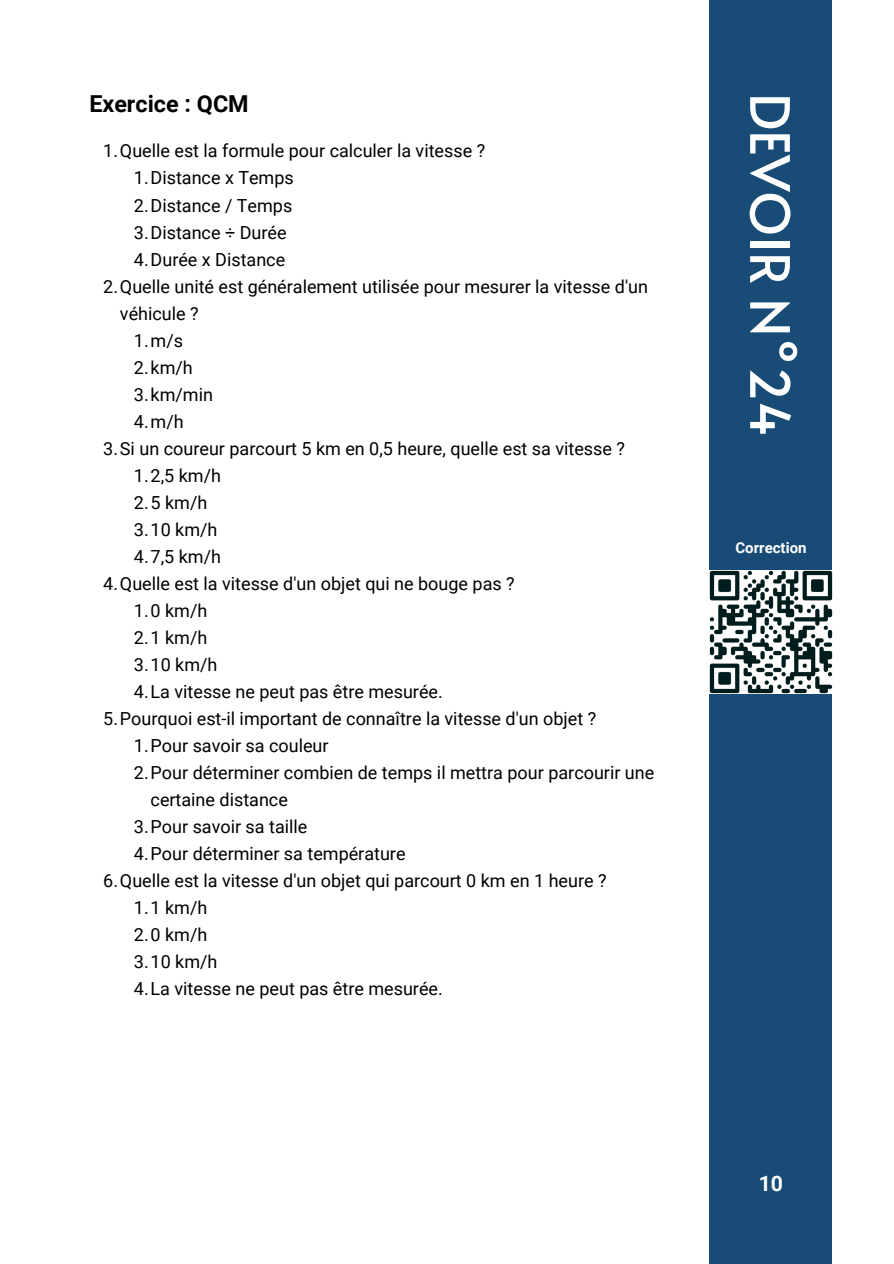
<style>
.page{position:relative;width:894px;height:1264px;background:#fff}
.page>*{position:absolute;margin:0;border:0;box-sizing:border-box;transform-origin:0 0}
.t1{font:54px "Alata";color:#fff}
.t2{font:700 23.4px "Roboto";color:#000}
.t3{font:700 21.3px "Roboto";color:#fff}
.t4{font:18px "Roboto";color:#000}
.t5{font:700 15px "Roboto";color:#fff}
</style>
<div class="page">
<div style="left:709px;top:0;width:123px;height:1263px;background:#184b75"></div>
<img style="left:709px;top:570px;width:123px;height:123px">
<p class="t2" style="left:89px;top:91px;width:161px">Exercice : QCM</p>
<p class="t4" style="left:103px;top:141px;width:383px">1.Quelle est la formule pour calculer la vitesse ?</p>
<p class="t4" style="left:134px;top:168px;width:161px">1.Distance x Temps</p>
<p class="t4" style="left:134px;top:195px;width:160px">2.Distance / Temps</p>
<p class="t4" style="left:134px;top:222px;width:154px">3.Distance ÷ Durée</p>
<p class="t4" style="left:134px;top:249px;width:153px">4.Durée x Distance</p>
<p class="t4" style="left:103px;top:276px;width:546px">2.Quelle unité est généralement utilisée pour mesurer la vitesse d'un</p>
<p class="t4" style="left:120px;top:303px;width:80px">véhicule ?</p>
<p class="t4" style="left:134px;top:330px;width:51px">1.m/s</p>
<p class="t4" style="left:134px;top:357px;width:60px">2.km/h</p>
<p class="t4" style="left:134px;top:384px;width:80px">3.km/min</p>
<p class="t4" style="left:134px;top:411px;width:51px">4.m/h</p>
<p class="t4" style="left:103px;top:438px;width:523px">3.Si un coureur parcourt 5 km en 0,5 heure, quelle est sa vitesse ?</p>
<p class="t4" style="left:134px;top:465px;width:89px">1.2,5 km/h</p>
<p class="t4" style="left:134px;top:492px;width:75px">2.5 km/h</p>
<p class="t4" style="left:134px;top:519px;width:85px">3.10 km/h</p>
<p class="t4" style="left:134px;top:546px;width:89px">4.7,5 km/h</p>
<p class="t4" style="left:103px;top:573px;width:413px">4.Quelle est la vitesse d'un objet qui ne bouge pas ?</p>
<p class="t4" style="left:134px;top:600px;width:75px">1.0 km/h</p>
<p class="t4" style="left:134px;top:627px;width:75px">2.1 km/h</p>
<p class="t4" style="left:134px;top:654px;width:85px">3.10 km/h</p>
<p class="t4" style="left:134px;top:681px;width:310px">4.La vitesse ne peut pas être mesurée.</p>
<p class="t4" style="left:103px;top:708px;width:494px">5.Pourquoi est-il important de connaître la vitesse d'un objet ?</p>
<p class="t4" style="left:134px;top:735px;width:196px">1.Pour savoir sa couleur</p>
<p class="t4" style="left:134px;top:762px;width:521px">2.Pour déterminer combien de temps il mettra pour parcourir une</p>
<p class="t4" style="left:150px;top:789px;width:139px">certaine distance</p>
<p class="t4" style="left:134px;top:816px;width:175px">3.Pour savoir sa taille</p>
<p class="t4" style="left:134px;top:843px;width:273px">4.Pour déterminer sa température</p>
<p class="t4" style="left:103px;top:870px;width:504px">6.Quelle est la vitesse d'un objet qui parcourt 0 km en 1 heure ?</p>
<p class="t4" style="left:134px;top:897px;width:75px">1.1 km/h</p>
<p class="t4" style="left:134px;top:924px;width:75px">2.0 km/h</p>
<p class="t4" style="left:134px;top:951px;width:85px">3.10 km/h</p>
<p class="t4" style="left:134px;top:978px;width:310px">4.La vitesse ne peut pas être mesurée.</p>
<h1 class="t1" style="left:809px;top:93px;width:345px;rotate:90deg">DEVOIR N°24</h1>
<p class="t5" style="left:735px;top:538px;width:73px">Correction</p>
<p class="t3" style="left:758px;top:1171px;width:26px">10</p>
</div>
